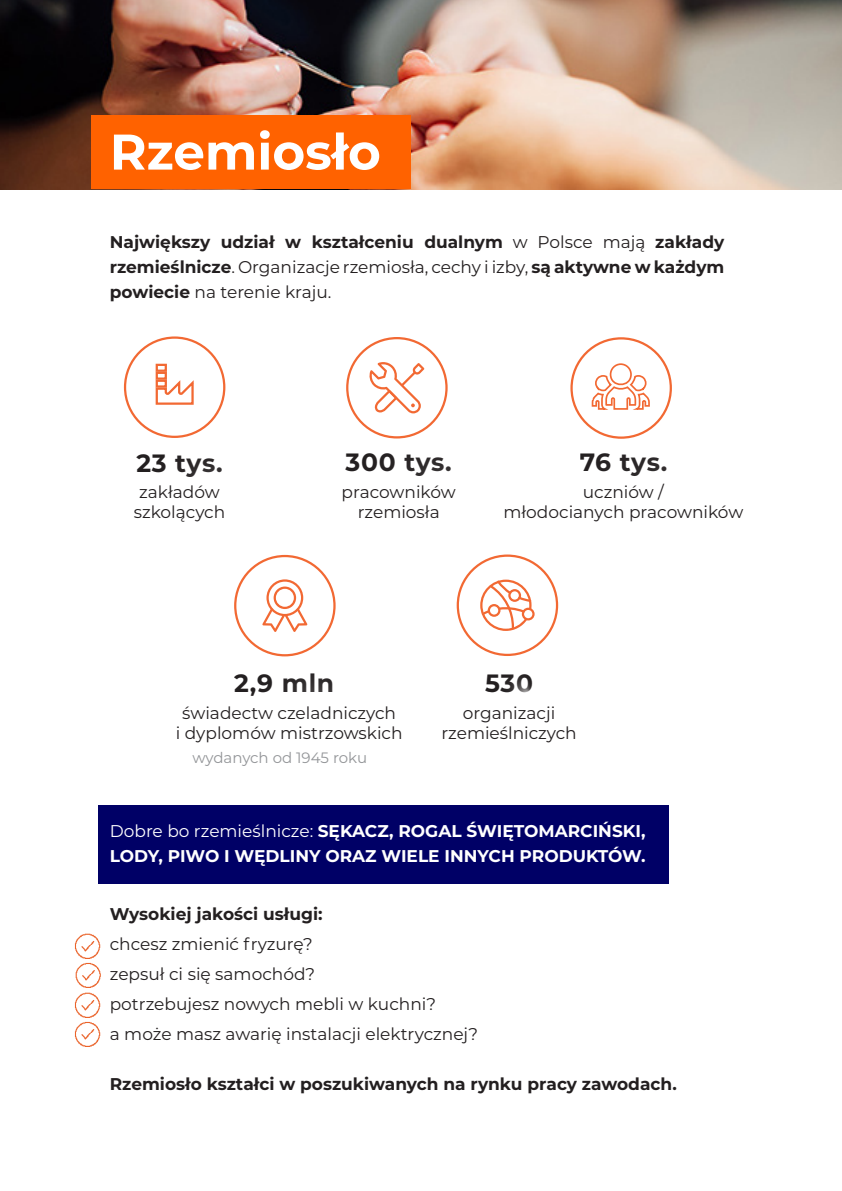
<style>
.page{position:relative;width:842px;height:1191px;background:#fff}
.page>*{position:absolute;margin:0;border:0;box-sizing:border-box;transform-origin:0 0}
.t1{font:700 50px "Montserrat";color:#fff}
.t2{font:700 25px "Montserrat";letter-spacing:.025em;color:#231f20}
.t3{font:17px/20.4px "Montserrat";color:#231f20;text-align:center}
.t4{font:700 17px/25px "Montserrat";color:#231f20;text-align:justify}
.t5{font:700 17px "Montserrat";color:#fff}
.t6{font:15px "Montserrat";letter-spacing:-.005em;color:#939598}
.s1{font-weight:400}
</style>
<div class="page">
<img style="left:0;top:0;width:842px;height:189px">
<div style="left:98px;top:805px;width:570px;height:79px;background:#006"></div>
<div style="left:91px;top:116px;width:320px;height:73px;background:#ff6200"></div>
<svg style="left:234px;top:555px;width:102px;height:101px"></svg>
<svg style="left:457px;top:554px;width:101px;height:102px"></svg>
<svg style="left:124px;top:336px;width:101px;height:102px"></svg>
<svg style="left:346px;top:337px;width:102px;height:101px"></svg>
<svg style="left:570px;top:337px;width:102px;height:102px"></svg>
<img style="left:74px;top:933px;width:27px;height:25px">
<img style="left:75px;top:962px;width:26px;height:25px">
<img style="left:74px;top:992px;width:27px;height:25px">
<img style="left:74px;top:1021px;width:27px;height:26px">
<p class="t1" style="left:110px;top:116px;width:273px">Rzemiosło</p>
<p class="t4" style="left:110px;top:228px;width:616px">Największy udział w kształceniu dualnym <span class="s1">w Polsce mają</span> zakłady rzemieślnicze<span class="s1">. Organizacje rzemiosła, cechy i izby,</span> są aktywne w każdym powiecie <span class="s1">na terenie kraju.</span></p>
<h2 class="t2" style="left:136px;top:444px;width:88px">23 tys.</h2>
<h2 class="t2" style="left:579px;top:444px;width:89px">76 tys.</h2>
<h2 class="t2" style="left:346px;top:444px;width:108px">300 tys.</h2>
<p class="t3" style="left:134px;top:481px;width:93px">zakładów szkolących</p>
<p class="t3" style="left:503px;top:481px;width:241px">uczniów /<br>młodocianych pracowników</p>
<p class="t3" style="left:342px;top:481px;width:116px">pracowników</p>
<p class="t3" style="left:358px;top:501px;width:83px">rzemiosła</p>
<h2 class="t2" style="left:234px;top:665px;width:102px">2,9 mln</h2>
<h2 class="t2" style="left:485px;top:665px;width:50px">530</h2>
<p class="t3" style="left:182px;top:702px;width:215px">świadectw czeladniczych</p>
<p class="t3" style="left:176px;top:722px;width:228px">i dyplomów mistrzowskich</p>
<p class="t6" style="left:192px;top:747px;width:176px">wydanych od 1945 roku</p>
<p class="t3" style="left:463px;top:702px;width:94px">organizacji</p>
<p class="t3" style="left:441px;top:722px;width:137px">rzemieślniczych</p>
<p class="t5" style="left:110px;top:819px;width:537px"><span class="s1">Dobre bo rzemieślnicze:</span> SĘKACZ, ROGAL ŚWIĘTOMARCIŃSKI,</p>
<p class="t5" style="left:110px;top:844px;width:537px">LODY, PIWO I WĘDLINY ORAZ WIELE INNYCH PRODUKTÓW.</p>
<p class="t4" style="left:110px;top:901px;width:214px">Wysokiej jakości usługi:</p>
<p class="t3" style="left:110px;top:933px;width:204px">chcesz zmienić fryzurę?</p>
<p class="t3" style="left:110px;top:963px;width:207px">zepsuł ci się samochód?</p>
<p class="t3" style="left:110px;top:993px;width:328px">potrzebujesz nowych mebli w kuchni?</p>
<p class="t3" style="left:110px;top:1023px;width:370px">a może masz awarię instalacji elektrycznej?</p>
<p class="t4" style="left:110px;top:1071px;width:568px">Rzemiosło kształci w poszukiwanych na rynku pracy zawodach.</p>
</div>
